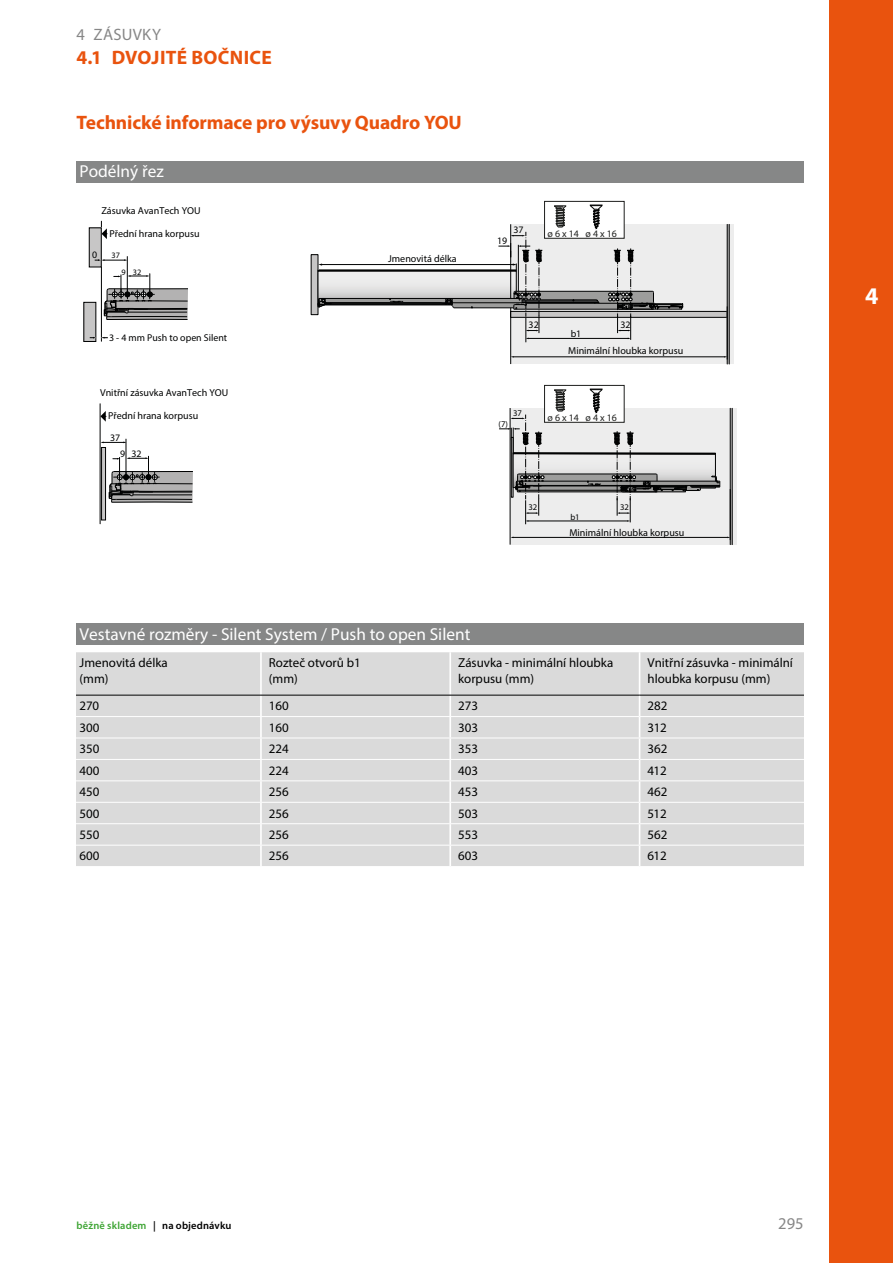
<style>
.page{position:relative;width:893px;height:1263px;background:#fff}
.page>*{position:absolute;margin:0;border:0;box-sizing:border-box;transform-origin:0 0}
.t1{font:700 24px "Myriad Pro";color:#fff}
.t2{font:700 19.5px "Myriad Pro";letter-spacing:-.005em;color:#e9530e}
.t3{font:17.25px "Myriad Pro";color:#fff}
.t4{font:16.5px "Myriad Pro";letter-spacing:.02em;color:#878787}
.t5{font:12.9px/15.6px "Myriad Pro";color:#010202}
.t6{font:600 10.5px "Myriad Pro";letter-spacing:.015em;color:#000}
.t7{font:10.05px "Myriad Pro";color:#010202}
.t8{font:9.9px/15.9px "Myriad Pro";color:#010202}
.t9{font:9.9px "Myriad Pro";color:#1e1f1d}
.t10{font:8.7px "Myriad Pro";color:#010202}
.t11{font:8.25px "Myriad Pro";color:#010202}
.s1{color:#3fa535}
</style>
<div class="page">
<div style="left:829px;top:0;width:64px;height:1263px;background:#e9530e"></div>
<div style="left:77px;top:162px;width:727px;height:21px;background:#868787"></div>
<div style="left:510px;top:408px;width:226px;height:137px;background:#ededed"></div>
<hr style="left:730px;top:408px;width:2px;height:137px;background:#c7c6c6">
<div style="left:511px;top:224px;width:223px;height:140px;background:#ededed"></div>
<hr style="left:727px;top:224px;width:2px;height:140px;background:#c7c6c6">
<hr style="left:100px;top:404px;width:1px;height:120px;background:#010202">
<hr style="left:126px;top:439px;width:1px;height:41px;background:#010202">
<div style="left:311px;top:255px;width:7px;height:60px;background:#c7c6c6"></div>
<div style="left:311px;top:255px;width:7px;height:60px;border:1px solid #010202"></div>
<div style="left:511px;top:311px;width:216px;height:6px;background:#c7c6c6"></div>
<div style="left:510px;top:311px;width:217px;height:6px;border:1px solid #010202"></div>
<hr style="left:727px;top:224px;width:1px;height:140px;background:#010202">
<hr style="left:729px;top:224px;width:1px;height:140px;background:#010202">
<hr style="left:510px;top:224px;width:1px;height:140px;background:#010202">
<hr style="left:513px;top:357px;width:212px;height:1px;background:#010202">
<svg style="left:100px;top:442px;width:26px;height:1px"></svg>
<svg style="left:109px;top:456px;width:84px;height:47px"></svg>
<svg style="left:100px;top:411px;width:6px;height:11px"></svg>
<div style="left:544px;top:201px;width:80px;height:38px;border:1px solid #1e1f1d"></div>
<div style="left:544px;top:385px;width:80px;height:38px;border:1px solid #1e1f1d"></div>
<hr style="left:101px;top:221px;width:1px;height:120px;background:#010202">
<svg style="left:102px;top:228px;width:5px;height:11px"></svg>
<hr style="left:127px;top:257px;width:1px;height:40px;background:#010202">
<svg style="left:104px;top:274px;width:84px;height:46px"></svg>
<div style="left:89px;top:228px;width:12px;height:39px;background:#c7c6c6"></div>
<div style="left:89px;top:228px;width:12px;height:39px;border:1px solid #010202"></div>
<svg style="left:95px;top:259px;width:32px;height:2px"></svg>
<div style="left:84px;top:302px;width:12px;height:39px;background:#c7c6c6"></div>
<svg style="left:90px;top:337px;width:18px;height:1px"></svg>
<hr style="left:510px;top:408px;width:1px;height:137px;background:#010202">
<hr style="left:730px;top:408px;width:1px;height:137px;background:#010202">
<hr style="left:732px;top:408px;width:1px;height:137px;background:#010202">
<hr style="left:513px;top:537px;width:215px;height:1px;background:#010202">
<svg style="left:318px;top:205px;width:366px;height:137px"></svg>
<hr style="left:102px;top:447px;width:4px;height:73px;background:#c7c6c6">
<div style="left:101px;top:447px;width:5px;height:73px;border:1px solid #010202"></div>
<svg style="left:499px;top:389px;width:222px;height:135px"></svg>
<div style="left:77px;top:624px;width:727px;height:21px;background:#868787"></div>
<div style="left:77px;top:652px;width:727px;height:214px;background:#dadada"></div>
<hr style="left:260px;top:652px;width:2px;height:43px;background:#fff">
<hr style="left:449px;top:652px;width:2px;height:43px;background:#fff">
<hr style="left:639px;top:652px;width:1px;height:43px;background:#fff">
<hr style="left:260px;top:695px;width:2px;height:21px;background:#fff">
<hr style="left:449px;top:695px;width:2px;height:21px;background:#fff">
<hr style="left:260px;top:717px;width:2px;height:21px;background:#fff">
<hr style="left:449px;top:717px;width:2px;height:21px;background:#fff">
<hr style="left:260px;top:738px;width:2px;height:21px;background:#fff">
<hr style="left:449px;top:738px;width:2px;height:21px;background:#fff">
<hr style="left:260px;top:760px;width:2px;height:20px;background:#fff">
<hr style="left:449px;top:760px;width:2px;height:20px;background:#fff">
<hr style="left:260px;top:781px;width:2px;height:21px;background:#fff">
<hr style="left:449px;top:781px;width:2px;height:21px;background:#fff">
<hr style="left:260px;top:803px;width:2px;height:20px;background:#fff">
<hr style="left:449px;top:803px;width:2px;height:20px;background:#fff">
<hr style="left:260px;top:824px;width:2px;height:21px;background:#fff">
<hr style="left:449px;top:824px;width:2px;height:21px;background:#fff">
<svg style="left:639px;top:696px;width:1px;height:170px"></svg>
<hr style="left:260px;top:845px;width:2px;height:21px;background:#fff">
<hr style="left:449px;top:845px;width:2px;height:21px;background:#fff">
<hr style="left:77px;top:695px;width:184px;height:1px;background:#010202">
<hr style="left:261px;top:695px;width:379px;height:1px;background:#010202">
<hr style="left:640px;top:695px;width:164px;height:1px;background:#010202">
<hr style="left:77px;top:716px;width:184px;height:1px;background:#fff">
<hr style="left:261px;top:716px;width:379px;height:1px;background:#fff">
<hr style="left:640px;top:716px;width:164px;height:1px;background:#fff">
<hr style="left:77px;top:738px;width:184px;height:1px;background:#fff">
<hr style="left:261px;top:738px;width:379px;height:1px;background:#fff">
<hr style="left:640px;top:738px;width:164px;height:1px;background:#fff">
<hr style="left:77px;top:759px;width:184px;height:1px;background:#fff">
<hr style="left:261px;top:759px;width:379px;height:1px;background:#fff">
<hr style="left:640px;top:759px;width:164px;height:1px;background:#fff">
<hr style="left:77px;top:780px;width:184px;height:1px;background:#fff">
<hr style="left:261px;top:780px;width:379px;height:1px;background:#fff">
<hr style="left:640px;top:780px;width:164px;height:1px;background:#fff">
<hr style="left:77px;top:802px;width:184px;height:1px;background:#fff">
<hr style="left:261px;top:802px;width:379px;height:1px;background:#fff">
<hr style="left:640px;top:802px;width:164px;height:1px;background:#fff">
<hr style="left:77px;top:823px;width:184px;height:1px;background:#fff">
<hr style="left:261px;top:823px;width:379px;height:1px;background:#fff">
<hr style="left:640px;top:823px;width:164px;height:1px;background:#fff">
<hr style="left:77px;top:845px;width:184px;height:1px;background:#fff">
<hr style="left:261px;top:845px;width:379px;height:1px;background:#fff">
<hr style="left:640px;top:845px;width:164px;height:1px;background:#fff">
<p class="t4" style="left:77px;top:25px;width:86px">4 ZÁSUVKY</p>
<h2 class="t2" style="left:77px;top:44px;width:197px">4.1 DVOJITÉ BOČNICE</h2>
<h2 class="t2" style="left:77px;top:109px;width:387px">Technické informace pro výsuvy Quadro YOU</h2>
<h3 class="t3" style="left:79px;top:161px;width:86px">Podélný řez</h3>
<p class="t7" style="left:101px;top:204px;width:101px">Zásuvka AvanTech YOU</p>
<p class="t8" style="left:92px;top:247px;width:7px">0</p>
<p class="t7" style="left:109px;top:227px;width:92px">Přední hrana korpusu</p>
<p class="t11" style="left:111px;top:250px;width:10px">37</p>
<p class="t11" style="left:133px;top:267px;width:10px">32</p>
<p class="t11" style="left:121px;top:267px;width:6px">9</p>
<p class="t8" style="left:109px;top:330px;width:120px">3 - 4 mm Push to open Silent</p>
<p class="t7" style="left:100px;top:387px;width:130px">Vnitřní zásuvka AvanTech YOU</p>
<p class="t7" style="left:108px;top:410px;width:92px">Přední hrana korpusu</p>
<p class="t8" style="left:120px;top:430px;width:7px;text-indent:-10px">37<br>9</p>
<p class="t8" style="left:132px;top:446px;width:12px">32</p>
<p class="t7" style="left:388px;top:252px;width:70px">Jmenovitá délka</p>
<p class="t8" style="left:513px;top:222px;width:12px">37</p>
<p class="t8" style="left:497px;top:233px;width:12px">19</p>
<p class="t9" style="left:547px;top:227px;width:71px">ø 6 x 14 ø 4 x 16</p>
<p class="t8" style="left:529px;top:316px;width:12px">32</p>
<p class="t8" style="left:620px;top:316px;width:12px">32</p>
<p class="t8" style="left:571px;top:326px;width:12px">b1</p>
<p class="t10" style="left:513px;top:408px;width:10px">37</p>
<p class="t10" style="left:499px;top:418px;width:11px">(7)</p>
<p class="t7" style="left:568px;top:345px;width:117px">Minimální hloubka korpusu</p>
<p class="t9" style="left:547px;top:411px;width:71px">ø 6 x 14 ø 4 x 16</p>
<p class="t10" style="left:528px;top:502px;width:10px">32</p>
<p class="t10" style="left:620px;top:502px;width:10px">32</p>
<p class="t10" style="left:570px;top:512px;width:11px">b1</p>
<p class="t7" style="left:569px;top:526px;width:117px">Minimální hloubka korpusu</p>
<h3 class="t3" style="left:80px;top:624px;width:392px">Vestavné rozměry - Silent System / Push to open Silent</h3>
<p class="t5" style="left:80px;top:655px;width:90px">Jmenovitá délka (mm)</p>
<p class="t5" style="left:269px;top:655px;width:93px">Rozteč otvorů b1 (mm)</p>
<p class="t5" style="left:458px;top:655px;width:157px">Zásuvka - minimální hloubka korpusu (mm)</p>
<p class="t5" style="left:647px;top:655px;width:147px">Vnitřní zásuvka - minimální hloubka korpusu (mm)</p>
<p class="t5" style="left:80px;top:698px;width:21px">270</p>
<p class="t5" style="left:269px;top:698px;width:21px">160</p>
<p class="t5" style="left:458px;top:698px;width:21px">273</p>
<p class="t5" style="left:647px;top:698px;width:21px">282</p>
<p class="t5" style="left:80px;top:719px;width:21px">300</p>
<p class="t5" style="left:269px;top:719px;width:21px">160</p>
<p class="t5" style="left:458px;top:719px;width:21px">303</p>
<p class="t5" style="left:647px;top:719px;width:21px">312</p>
<p class="t5" style="left:80px;top:741px;width:21px">350</p>
<p class="t5" style="left:269px;top:741px;width:21px">224</p>
<p class="t5" style="left:458px;top:741px;width:21px">353</p>
<p class="t5" style="left:647px;top:741px;width:21px">362</p>
<p class="t5" style="left:80px;top:762px;width:21px">400</p>
<p class="t5" style="left:269px;top:762px;width:21px">224</p>
<p class="t5" style="left:458px;top:762px;width:21px">403</p>
<p class="t5" style="left:647px;top:762px;width:21px">412</p>
<p class="t5" style="left:80px;top:784px;width:21px">450</p>
<p class="t5" style="left:269px;top:784px;width:21px">256</p>
<p class="t5" style="left:458px;top:784px;width:21px">453</p>
<p class="t5" style="left:647px;top:784px;width:21px">462</p>
<p class="t5" style="left:80px;top:805px;width:21px">500</p>
<p class="t5" style="left:269px;top:805px;width:21px">256</p>
<p class="t5" style="left:458px;top:805px;width:21px">503</p>
<p class="t5" style="left:647px;top:805px;width:21px">512</p>
<p class="t5" style="left:80px;top:827px;width:21px">550</p>
<p class="t5" style="left:269px;top:827px;width:21px">256</p>
<p class="t5" style="left:458px;top:827px;width:21px">553</p>
<p class="t5" style="left:647px;top:827px;width:21px">562</p>
<p class="t5" style="left:79px;top:848px;width:21px">600</p>
<p class="t5" style="left:269px;top:848px;width:21px">256</p>
<p class="t5" style="left:458px;top:848px;width:21px">603</p>
<p class="t5" style="left:647px;top:848px;width:21px">612</p>
<h1 class="t1" style="left:865px;top:280px;width:15px">4</h1>
<p class="t6" style="left:77px;top:1219px;width:156px"><span class="s1">běžně skladem</span> | na objednávku</p>
<p class="t4" style="left:778px;top:1213px;width:27px">295</p>
</div>
